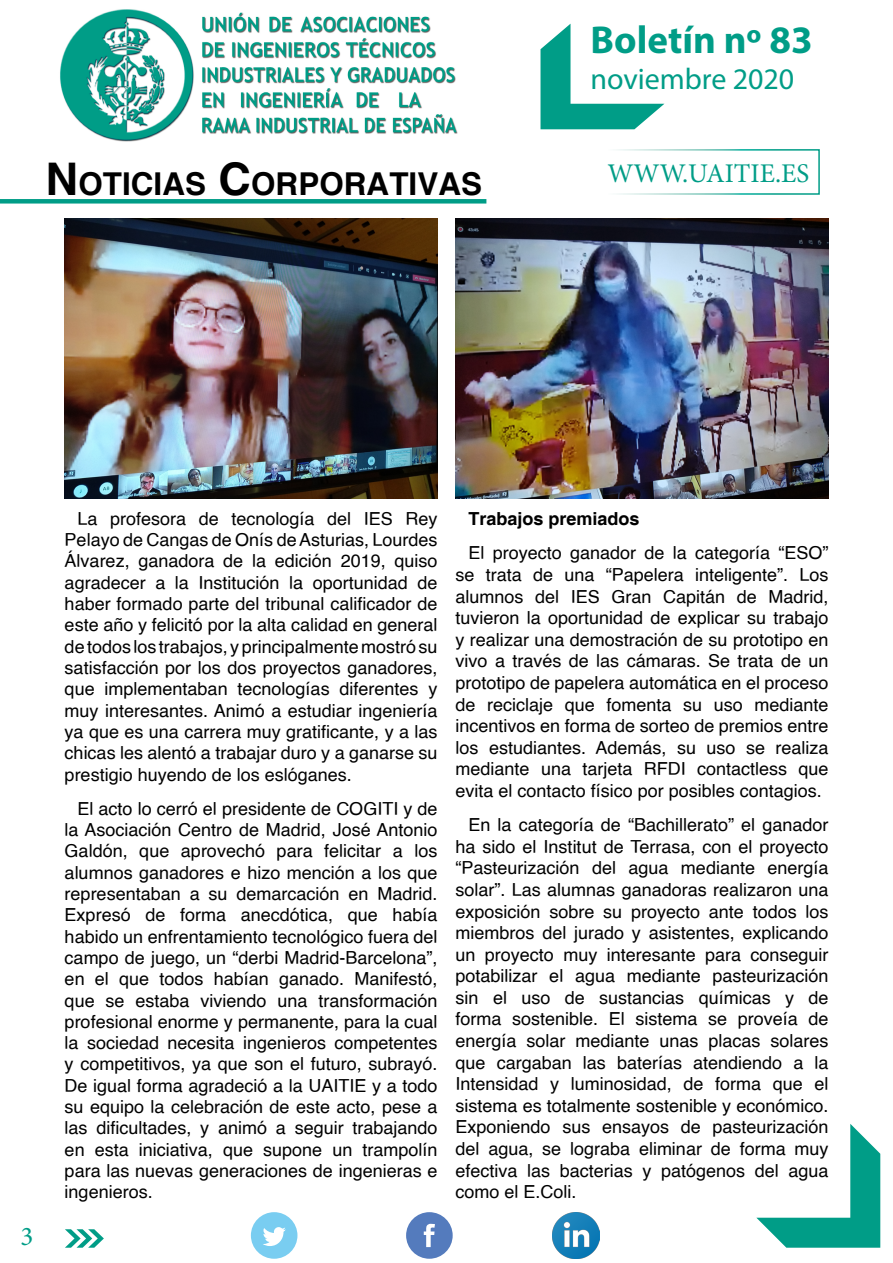
<style>
.page{position:relative;width:893px;height:1263px;background:#fff}
.page>*{position:absolute;margin:0;border:0;box-sizing:border-box;transform-origin:0 0}
.t1{font:700 45px "Helvetica";color:#000}
.t2{font:700 39px "Myriad Pro";color:#009d87}
.t3{font:700 31.5px "Helvetica";color:#000}
.t4{font:30px "Myriad Pro";color:#009d87}
.t5{font:27px "Minion Pro";color:#009d87}
.t6{font:18px/21.3px "Helvetica";color:#000;text-align:justify}
.t7{font:700 18px "Helvetica";color:#000}
.s1{font-size:45px}
</style>
<div class="page">
<svg style="left:65px;top:1229px;width:39px;height:19px"></svg>
<div style="left:406px;top:1212px;width:47px;height:47px;background:#547bbd;border-radius:50%"></div>
<svg style="left:424px;top:1224px;width:11px;height:23px"></svg>
<div style="left:251px;top:1212px;width:46px;height:47px;background:#79cdf1;border-radius:50%"></div>
<svg style="left:263px;top:1227px;width:23px;height:19px"></svg>
<img style="left:553px;top:1212px;width:46px;height:47px">
<svg style="left:756px;top:1124px;width:124px;height:124px"></svg>
<svg style="left:540px;top:24px;width:124px;height:105px"></svg>
<div style="left:606px;top:149px;width:214px;height:46px;border:2px solid #fff"></div>
<div style="left:0;top:199px;width:486px;height:5px;background:#009d87"></div>
<img style="left:60px;top:9px;width:398px;height:133px">
<img style="left:65px;top:218px;width:373px;height:280px">
<img style="left:456px;top:218px;width:372px;height:280px">
<h2 class="t2" style="left:590px;top:14px;width:224px">Boletín nº 83</h2>
<h3 class="t4" style="left:590px;top:60px;width:205px">noviembre 2020</h3>
<h3 class="t3" style="left:78px;top:164px;width:405px">OTICIAS <span class="s1">C</span>ORPORATIVAS</h3>
<h1 class="t1" style="left:46px;top:151px;width:34px">N</h1>
<h3 class="t5" style="left:607px;top:155px;width:204px">WWW.UAITIE.ES</h3>
<h3 class="t5" style="left:21px;top:1218px;width:14px">3</h3>
<p class="t6" style="left:65px;top:508px;width:374px;text-indent:13px">La profesora de tecnología del IES Rey Pelayo de Cangas de Onís de Asturias, Lourdes Álvarez, ganadora de la edición 2019, quiso agradecer a la Institución la oportunidad de haber formado parte del tribunal calificador de este año y felicitó por la alta calidad en general de todos los trabajos, y principalmente mostró su satisfacción por los dos proyectos ganadores, que implementaban tecnologías diferentes y muy interesantes. Animó a estudiar ingeniería ya que es una carrera muy gratificante, y a las chicas les alentó a trabajar duro y a ganarse su prestigio huyendo de los eslóganes.</p>
<p class="t6" style="left:65px;top:798px;width:374px;text-indent:13px">El acto lo cerró el presidente de COGITI y de la Asociación Centro de Madrid, José Antonio Galdón, que aprovechó para felicitar a los alumnos ganadores e hizo mención a los que representaban a su demarcación en Madrid.<br>Expresó de forma anecdótica, que había habido un enfrentamiento tecnológico fuera del campo de juego, un “derbi Madrid-Barcelona”, en el que todos habían ganado. Manifestó, que se estaba viviendo una transformación profesional enorme y permanente, para la cual la sociedad necesita ingenieros competentes y competitivos, ya que son el futuro, subrayó.<br>De igual forma agradeció a la UAITIE y a todo su equipo la celebración de este acto, pese a las dificultades, y animó a seguir trabajando en esta iniciativa, que supone un trampolín para las nuevas generaciones de ingenieras e ingenieros.</p>
<p class="t7" style="left:468px;top:508px;width:173px">Trabajos premiados</p>
<p class="t6" style="left:456px;top:543px;width:374px;text-indent:13px">El proyecto ganador de la categoría “ESO” se trata de una “Papelera inteligente”. Los alumnos del IES Gran Capitán de Madrid, tuvieron la oportunidad de explicar su trabajo y realizar una demostración de su prototipo en vivo a través de las cámaras. Se trata de un prototipo de papelera automática en el proceso de reciclaje que fomenta su uso mediante incentivos en forma de sorteo de premios entre los estudiantes. Además, su uso se realiza mediante una tarjeta RFDI contactless que evita el contacto físico por posibles contagios.</p>
<p class="t6" style="left:456px;top:815px;width:374px;text-indent:13px">En la categoría de “Bachillerato” el ganador ha sido el Institut de Terrasa, con el proyecto “Pasteurización del agua mediante energía solar”. Las alumnas ganadoras realizaron una exposición sobre su proyecto ante todos los miembros del jurado y asistentes, explicando un proyecto muy interesante para conseguir potabilizar el agua mediante pasteurización sin el uso de sustancias químicas y de forma sostenible. El sistema se proveía de energía solar mediante unas placas solares que cargaban las baterías atendiendo a la Intensidad y luminosidad, de forma que el sistema es totalmente sostenible y económico.<br>Exponiendo sus ensayos de pasteurización del agua, se lograba eliminar de forma muy efectiva las bacterias y patógenos del agua como el E.Coli.</p>
</div>
